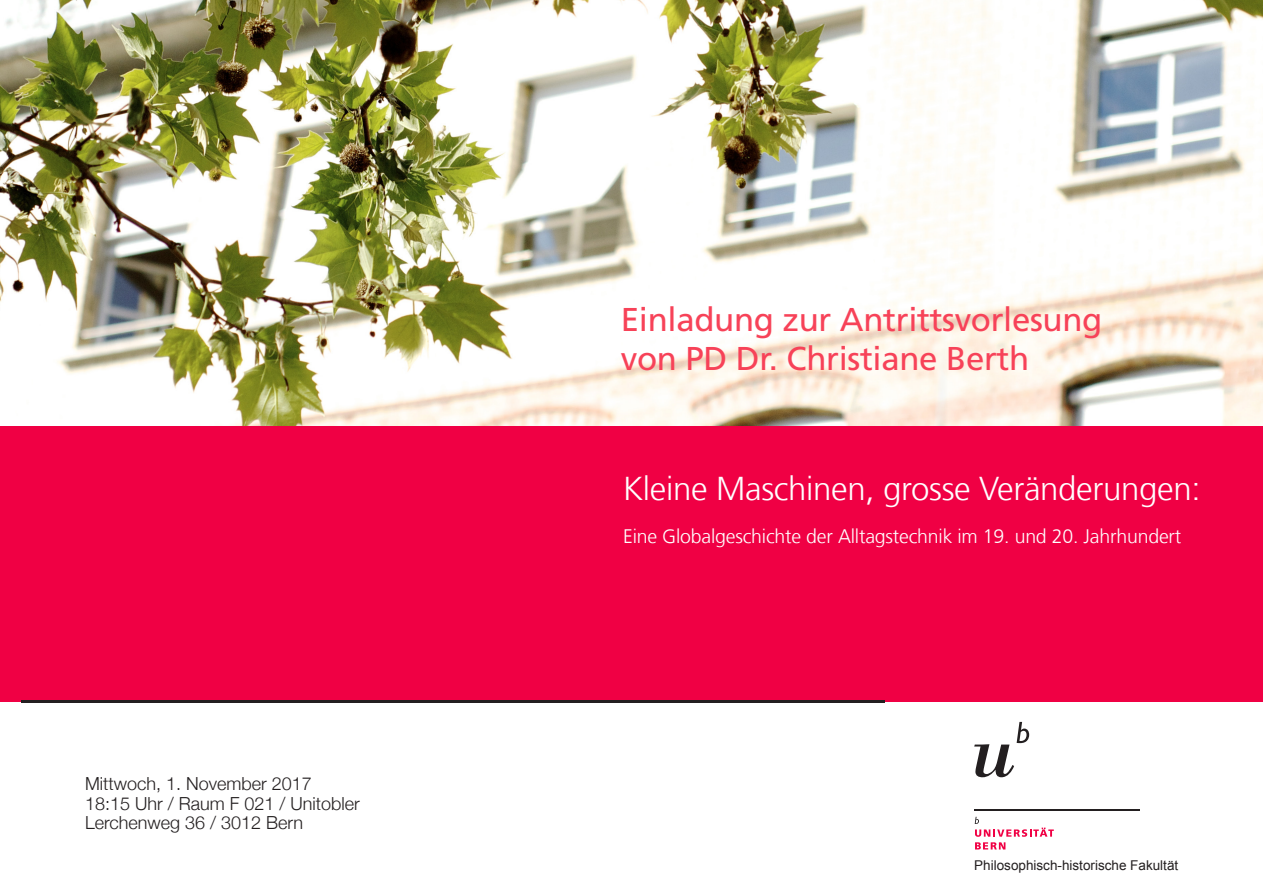
<style>
.page{position:relative;width:1263px;height:893px;background:#fff}
.page>*{position:absolute;margin:0;border:0;box-sizing:border-box;transform-origin:0 0}
.t1{font:33px "Frutiger LT Com";letter-spacing:-.01em;color:#f74258}
.t2{font:300 33px "Frutiger LT Com";letter-spacing:-.01em;color:#fff}
.t3{font:300 19.5px "Frutiger LT Com";letter-spacing:-.01em;color:#fff}
.t4{font:300 18px "Helvetica Neue";color:#231f20}
.t5{font:13.5px "Arial";color:#231f20}
</style>
<div class="page">
<svg style="left:974px;top:722px;width:55px;height:55px"></svg>
<hr style="left:974px;top:810px;width:166px;height:1px;background:#231f20">
<svg style="left:975px;top:817px;width:79px;height:32px"></svg>
<img style="left:0;top:0;width:1263px;height:426px">
<img style="left:930px;top:0;width:68px;height:426px">
<div style="left:0;top:426px;width:1263px;height:276px;background:#f00044"></div>
<hr style="left:21px;top:700px;width:863px;height:2px;background:#231f20">
<p class="t4" style="left:85px;top:769px;width:228px">Mittwoch, 1. November 2017</p>
<p class="t4" style="left:85px;top:789px;width:276px">18:15 Uhr / Raum F 021 / Unitobler</p>
<p class="t4" style="left:85px;top:808px;width:220px">Lerchenweg 36 / 3012 Bern</p>
<p class="t1" style="left:621px;top:300px;width:483px">Einladung zur Antrittsvorlesung</p>
<p class="t1" style="left:621px;top:339px;width:410px">von PD Dr. Christiane Berth</p>
<p class="t2" style="left:623px;top:470px;width:579px">Kleine Maschinen, grosse Veränderungen:</p>
<p class="t3" style="left:623px;top:525px;width:560px">Eine Globalgeschichte der Alltagstechnik im 19. und 20. Jahrhundert</p>
<p class="t5" style="left:974px;top:857px;width:206px">Philosophisch-historische Fakultät</p>
</div>
